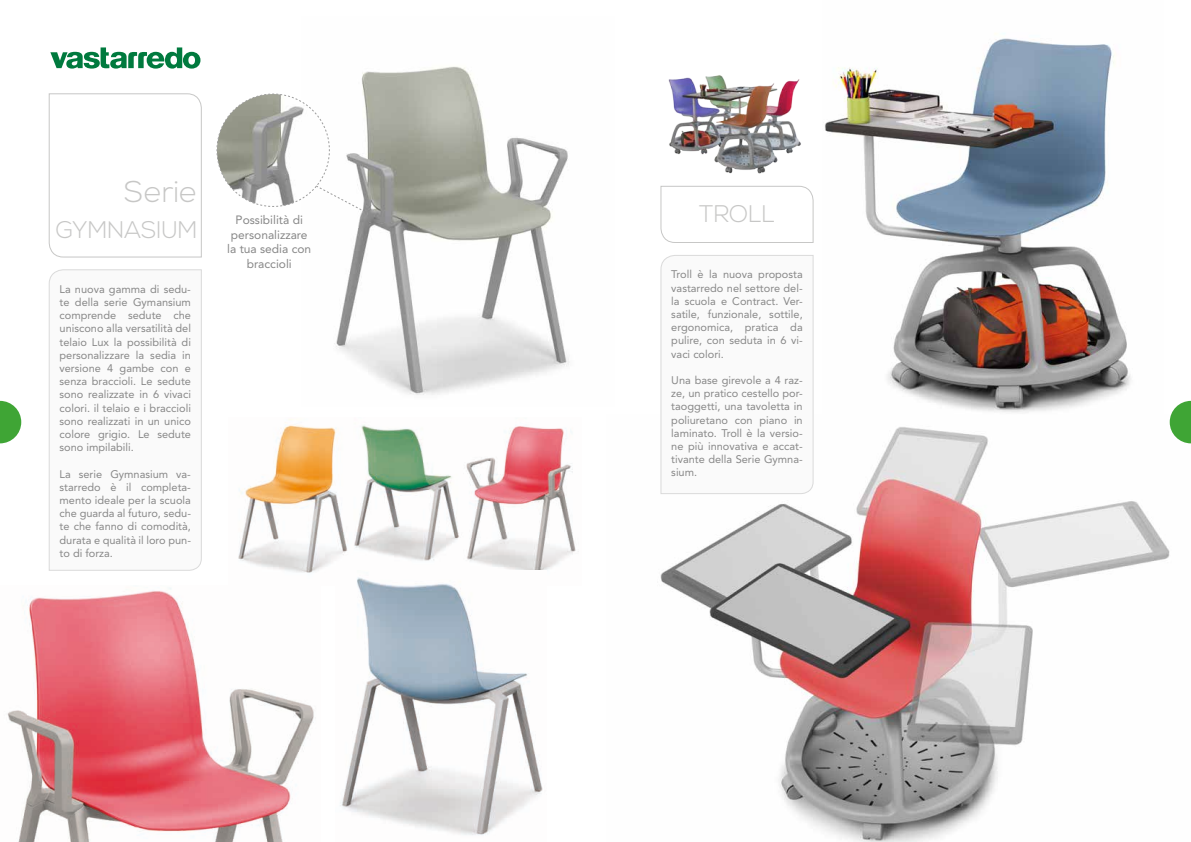
<style>
.page{position:relative;width:1191px;height:842px;background:#fff}
.page>*{position:absolute;margin:0;border:0;box-sizing:border-box;transform-origin:0 0}
.t1{font:300 30px "Nexa";color:#c7c7c6}
.t2{font:300 24px "Nexa";color:#c7c7c6}
.t3{font:12px/14.4px "Avenir LT Std";color:#878787;text-align:center}
.t4{font:11px/13.2px "Avenir LT Std";color:#878787;text-align:justify}
</style>
<div class="page">
<img style="left:660px;top:414px;width:531px;height:428px">
<svg style="left:49px;top:93px;width:153px;height:165px"></svg>
<svg style="left:49px;top:269px;width:153px;height:302px"></svg>
<svg style="left:0;top:401px;width:21px;height:42px"></svg>
<svg style="left:1169px;top:401px;width:22px;height:42px"></svg>
<svg style="left:50px;top:47px;width:150px;height:22px"></svg>
<img style="left:238px;top:419px;width:338px;height:154px">
<img style="left:334px;top:66px;width:235px;height:329px">
<svg style="left:216px;top:94px;width:146px;height:116px"></svg>
<img style="left:7px;top:588px;width:307px;height:254px">
<img style="left:822px;top:33px;width:341px;height:388px">
<svg style="left:660px;top:255px;width:153px;height:239px"></svg>
<svg style="left:660px;top:186px;width:153px;height:57px"></svg>
<img style="left:335px;top:570px;width:211px;height:265px">
<img style="left:668px;top:75px;width:133px;height:99px">
<h1 class="t1" style="left:124px;top:174px;width:75px">Serie</h1>
<h2 class="t2" style="left:56px;top:215px;width:143px">GYMNASIUM</h2>
<p class="t4" style="left:60px;top:282px;width:133px">La nuova gamma di sedu&shy;te della serie Gymansium comprende sedute che uniscono alla versatilità del telaio Lux la possibilità di personalizzare la sedia in versione 4 gambe con e senza braccioli. Le sedute sono realizzate in 6 vivaci colori. il telaio e i braccioli sono realizzati in un unico colore grigio. Le sedute sono impilabili.</p>
<p class="t4" style="left:60px;top:467px;width:133px">La serie Gymnasium va&shy;starredo è il completa&shy;mento ideale per la scuola che guarda al futuro, sedu&shy;te che fanno di comodità, durata e qualità il loro pun&shy;to di forza.</p>
<p class="t3" style="left:227px;top:213px;width:86px">Possibilità di personalizzare la tua sedia con braccioli</p>
<h2 class="t2" style="left:699px;top:200px;width:77px">TROLL</h2>
<p class="t4" style="left:671px;top:268px;width:133px">Troll è la nuova proposta vastarredo nel settore del&shy;la scuola e Contract. Ver&shy;satile, funzionale, sottile, ergonomica, pratica da pulire, con seduta in 6 vi&shy;vaci colori.</p>
<p class="t4" style="left:671px;top:374px;width:133px">Una base girevole a 4 raz&shy;ze, un pratico cestello por&shy;taoggetti, una tavoletta in poliuretano con piano in laminato. Troll è la versio&shy;ne più innovativa e accat&shy;tivante della Serie Gymna&shy;sium.</p>
</div>
